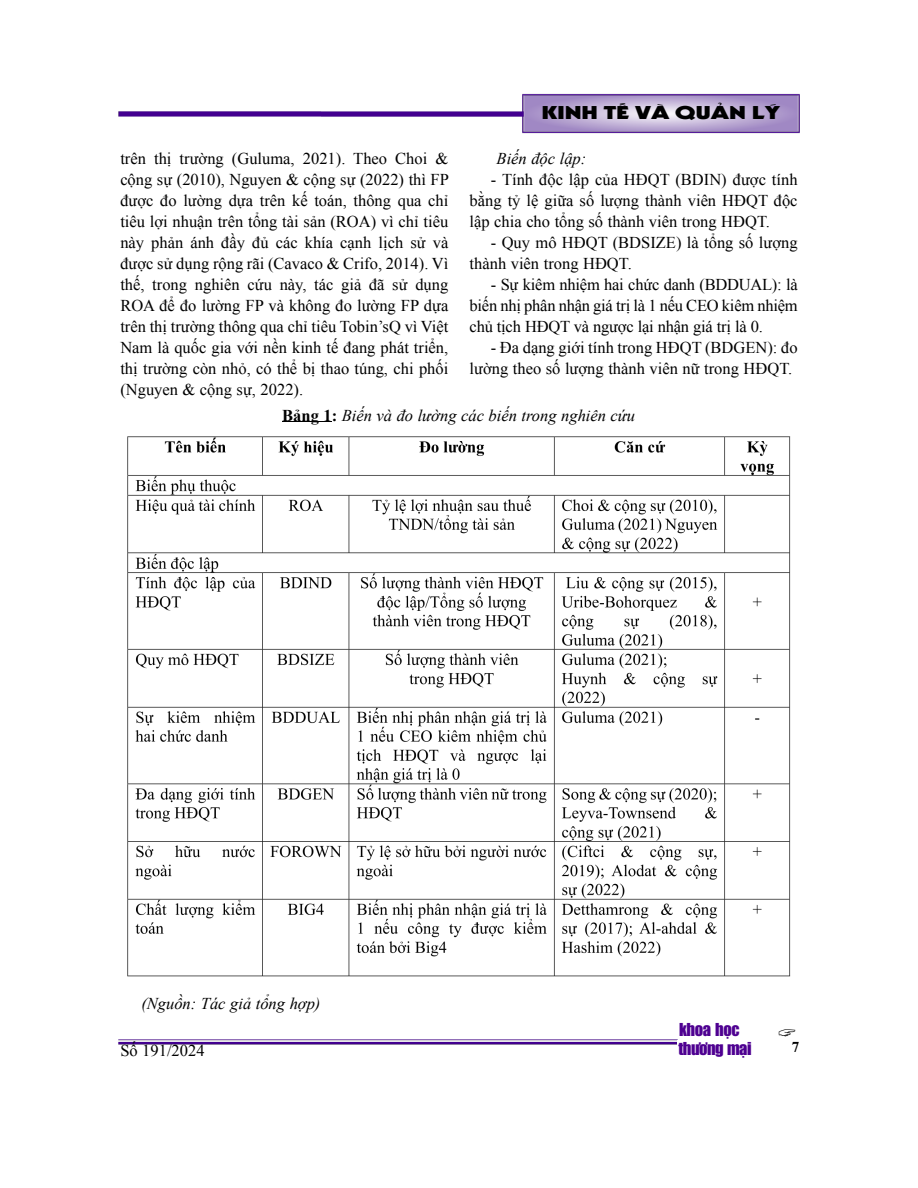
<style>
.page{position:relative;width:918px;height:1188px;background:#fff}
.page>*{position:absolute;margin:0;border:0;box-sizing:border-box;transform-origin:0 0}
.t1{font:18px "UTM Kabel KT";color:#000;scale:1.45 1}
.t2{font:16.5px/21px "Times New Roman";color:#000;text-align:justify}
.t3{font:italic 16.5px "Times New Roman";color:#000}
.t4{font:16.5px "UTM Impact";letter-spacing:-.03em;color:#4e0091}
.t5{font:700 15px "Times New Roman";color:#000}
.s1{font-weight:700;font-style:normal}
</style>
<div class="page">
<img style="left:118px;top:1039px;width:560px;height:6px">
<img style="left:522px;top:93px;width:278px;height:41px">
<img style="left:118px;top:110px;width:408px;height:8px">
<div style="left:677px;top:1040px;width:82px;height:26px;background:#fff"></div>
<hr style="left:282px;top:421px;width:50px;height:1px;background:#000">
<img style="left:127px;top:436px;width:664px;height:541px">
<p class="t1" style="left:541px;top:101px;width:166px">KINH TẾ VÀ QUẢN LÝ</p>
<p class="t2" style="left:120px;top:148px;width:330px">trên thị trường (Guluma, 2021). Theo Choi &amp; cộng sự (2010), Nguyen &amp; cộng sự (2022) thì FP được đo lường dựa trên kế toán, thông qua chỉ tiêu lợi nhuận trên tổng tài sản (ROA) vì chỉ tiêu này phản ánh đầy đủ các khía cạnh lịch sử và được sử dụng rộng rãi (Cavaco &amp; Crifo, 2014). Vì thế, trong nghiên cứu này, tác giả đã sử dụng ROA để đo lường FP và không đo lường FP dựa trên thị trường thông qua chỉ tiêu Tobin’sQ vì Việt Nam là quốc gia với nền kinh tế đang phát triển, thị trường còn nhỏ, có thể bị thao túng, chi phối (Nguyen &amp; cộng sự, 2022).</p>
<p class="t3" style="left:497px;top:149px;width:91px">Biến độc lập:</p>
<p class="t2" style="left:470px;top:169px;width:330px;text-indent:21px">- Tính độc lập của HĐQT (BDIN) được tính bằng tỷ lệ giữa số lượng thành viên HĐQT độc lập chia cho tổng số thành viên trong HĐQT.</p>
<p class="t2" style="left:470px;top:232px;width:330px;text-indent:21px">- Quy mô HĐQT (BDSIZE) là tổng số lượng thành viên trong HĐQT.</p>
<p class="t2" style="left:470px;top:274px;width:330px;text-indent:21px">- Sự kiêm nhiệm hai chức danh (BDDUAL): là biến nhị phân nhận giá trị là 1 nếu CEO kiêm nhiệm chủ tịch HĐQT và ngược lại nhận giá trị là 0.</p>
<p class="t2" style="left:470px;top:337px;width:330px;text-indent:21px">- Đa dạng giới tính trong HĐQT (BDGEN): đo lường theo số lượng thành viên nữ trong HĐQT.</p>
<p class="t3" style="left:282px;top:406px;width:354px"><span class="s1">Bảng 1:</span> Biến và đo lường các biến trong nghiên cứu</p>
<p class="t3" style="left:141px;top:994px;width:181px">(Nguồn: Tác giả tổng hợp)</p>
<p class="t2" style="left:120px;top:1040px;width:86px">Số 191/2024</p>
<p class="t4" style="left:679px;top:1018px;width:62px">khoa học</p>
<p class="t4" style="left:678px;top:1037px;width:75px">thương mại</p>
<p class="t5" style="left:792px;top:1039px;width:9px">7</p>
</div>
